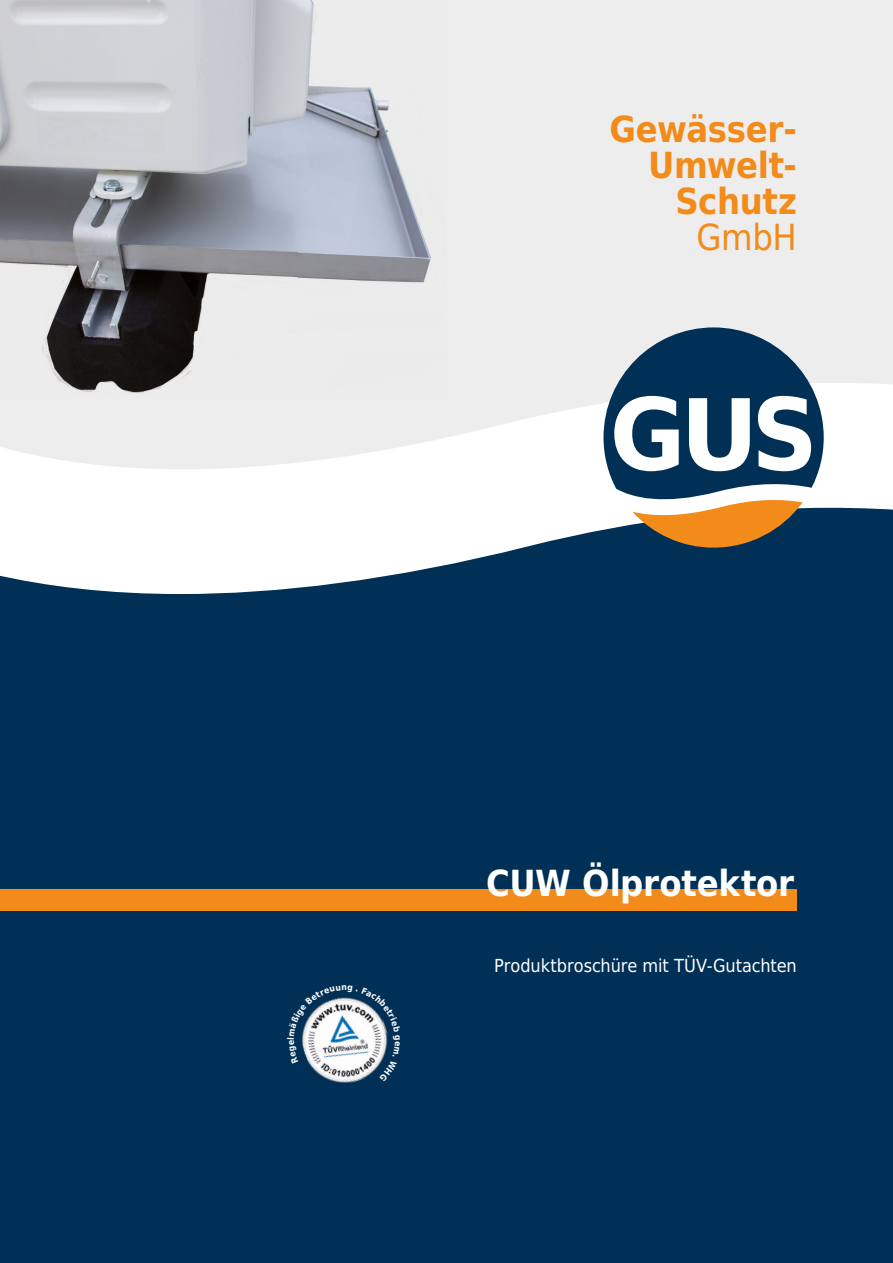
<style>
.page{position:relative;width:893px;height:1263px;background:#fff}
.page>*{position:absolute;margin:0;border:0;box-sizing:border-box;transform-origin:0 0}
.t1{font:700 36px/36px "DejaVu Sans Condensed";letter-spacing:-.01em;color:#f28b1a;text-align:right}
.t2{font:700 36px "DejaVu Sans Condensed";letter-spacing:-.01em;color:#fff}
.t3{font:36px "DejaVu Sans Condensed";color:#f28b1a}
.t4{font:18px "DejaVu Sans Condensed";letter-spacing:-.005em;color:#fff}
</style>
<div class="page">
<div style="left:0;top:0;width:893px;height:547px;background:#ededed"></div>
<div style="left:0;top:495px;width:893px;height:768px;background:#003056"></div>
<svg style="left:0;top:383px;width:893px;height:211px;fill:#fff"></svg>
<svg style="left:603px;top:327px;width:221px;height:221px"></svg>
<div style="left:0;top:890px;width:797px;height:21px;background:#f28b1a"></div>
<img style="left:0;top:0;width:446px;height:396px">
<svg style="left:302px;top:997px;width:86px;height:84px"></svg>
<h1 class="t1" style="left:609px;top:110px;width:189px">Gewässer-<br>Umwelt-<br>Schutz</h1>
<h1 class="t3" style="left:696px;top:208px;width:102px">GmbH</h1>
<h1 class="t2" style="left:486px;top:853px;width:309px">CUW Ölprotektor</h1>
<p class="t4" style="left:494px;top:951px;width:304px">Produktbroschüre mit TÜV-Gutachten</p>
</div>
